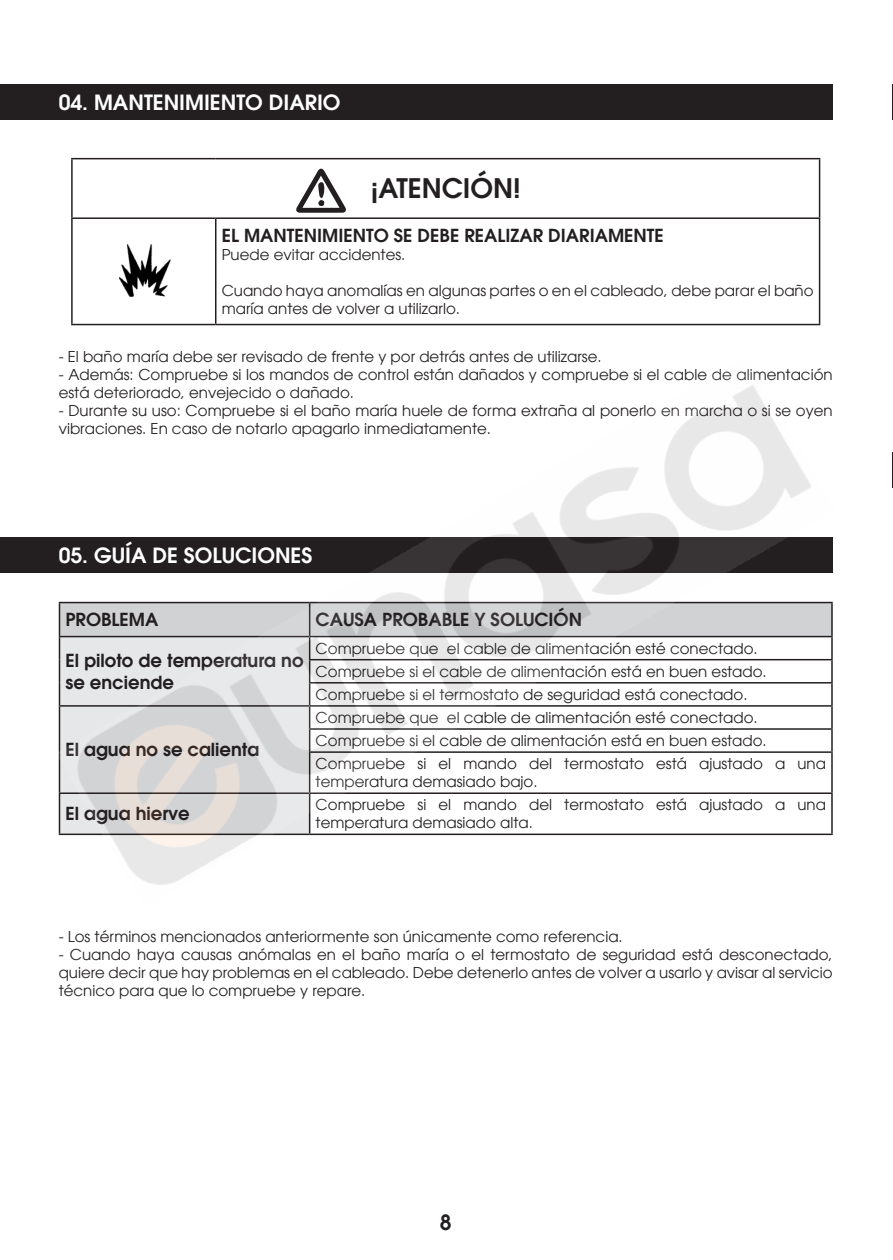
<style>
.page{position:relative;width:893px;height:1260px;background:#fff}
.page>*{position:absolute;margin:0;border:0;box-sizing:border-box;transform-origin:0 0}
.t1{font:600 27px "Avant Garde LT";color:#231f20}
.t2{font:600 21px "Avant Garde LT";color:#fff}
.t3{font:600 21px "Avant Garde LT";color:#231f20}
.t4{font:600 18px/21.6px "Avant Garde LT";color:#231f20}
.t5{font:15px/18px "Avant Garde LT";color:#231f20}
</style>
<div class="page">
<hr style="left:892px;top:452px;width:1px;height:35px;background:#231f20">
<hr style="left:892px;top:84px;width:1px;height:36px;background:#231f20">
<div style="left:0;top:537px;width:833px;height:36px;background:#231f20"></div>
<div style="left:0;top:84px;width:833px;height:36px;background:#231f20"></div>
<hr style="left:71px;top:158px;width:145px;height:1px;background:#231f20">
<hr style="left:71px;top:159px;width:2px;height:58px;background:#231f20">
<hr style="left:216px;top:158px;width:604px;height:1px;background:#231f20">
<hr style="left:819px;top:159px;width:1px;height:58px;background:#231f20">
<hr style="left:71px;top:217px;width:145px;height:2px;background:#231f20">
<hr style="left:71px;top:219px;width:2px;height:105px;background:#231f20">
<hr style="left:216px;top:217px;width:604px;height:2px;background:#231f20">
<hr style="left:215px;top:219px;width:1px;height:105px;background:#231f20">
<hr style="left:819px;top:219px;width:1px;height:105px;background:#231f20">
<hr style="left:71px;top:324px;width:145px;height:1px;background:#231f20">
<hr style="left:216px;top:324px;width:604px;height:1px;background:#231f20">
<svg style="left:296px;top:168px;width:50px;height:45px"></svg>
<img style="left:120px;top:245px;width:50px;height:52px">
<img style="left:58px;top:385px;width:775px;height:500px">
<p class="t2" style="left:59px;top:88px;width:283px">04. MANTENIMIENTO DIARIO</p>
<p class="t1" style="left:371px;top:171px;width:151px">¡ATENCIÓN!</p>
<p class="t4" style="left:222px;top:224px;width:444px">EL MANTENIMIENTO SE DEBE REALIZAR DIARIAMENTE</p>
<p class="t5" style="left:222px;top:245px;width:185px">Puede evitar accidentes.</p>
<p class="t5" style="left:222px;top:281px;width:593px">Cuando haya anomalías en algunas partes o en el cableado, debe parar el baño maría antes de volver a utilizarlo.</p>
<p class="t5" style="left:59px;top:347px;width:544px">- El baño maría debe ser revisado de frente y por detrás antes de utilizarse.</p>
<p class="t5" style="left:59px;top:365px;width:775px">- Además: Compruebe si los mandos de control están dañados y compruebe si el cable de alimentación está deteriorado, envejecido o dañado.</p>
<p class="t5" style="left:59px;top:401px;width:775px">- Durante su uso: Compruebe si el baño maría huele de forma extraña al ponerlo en marcha o si se oyen vibraciones. En caso de notarlo apagarlo inmediatamente.</p>
<p class="t2" style="left:59px;top:541px;width:255px">05. GUÍA DE SOLUCIONES</p>
<p class="t4" style="left:65px;top:608px;width:94px">PROBLEMA</p>
<p class="t4" style="left:316px;top:608px;width:268px">CAUSA PROBABLE Y SOLUCIÓN</p>
<p class="t4" style="left:65px;top:649px;width:240px">El piloto de temperatura no se enciende</p>
<p class="t5" style="left:316px;top:639px;width:444px">Compruebe que el cable de alimentación esté conectado.</p>
<p class="t5" style="left:316px;top:662px;width:453px">Compruebe si el cable de alimentación está en buen estado.</p>
<p class="t5" style="left:316px;top:685px;width:433px">Compruebe si el termostato de seguridad está conectado.</p>
<p class="t4" style="left:65px;top:738px;width:195px">El agua no se calienta</p>
<p class="t5" style="left:316px;top:708px;width:444px">Compruebe que el cable de alimentación esté conectado.</p>
<p class="t5" style="left:316px;top:731px;width:453px">Compruebe si el cable de alimentación está en buen estado.</p>
<p class="t5" style="left:316px;top:754px;width:512px">Compruebe si el mando del termostato está ajustado a una temperatura demasiado bajo.</p>
<p class="t4" style="left:65px;top:802px;width:126px">El agua hierve</p>
<p class="t5" style="left:316px;top:796px;width:512px">Compruebe si el mando del termostato está ajustado a una temperatura demasiado alta.</p>
<p class="t5" style="left:59px;top:927px;width:565px">- Los términos mencionados anteriormente son únicamente como referencia.</p>
<p class="t5" style="left:59px;top:945px;width:775px;text-align:justify">- Cuando haya causas anómalas en el baño maría o el termostato de seguridad está desconectado, quiere decir que hay problemas en el cableado. Debe detenerlo antes de volver a usarlo y avisar al servicio técnico para que lo compruebe y repare.</p>
<h2 class="t3" style="left:440px;top:1208px;width:13px">8</h2>
</div>
